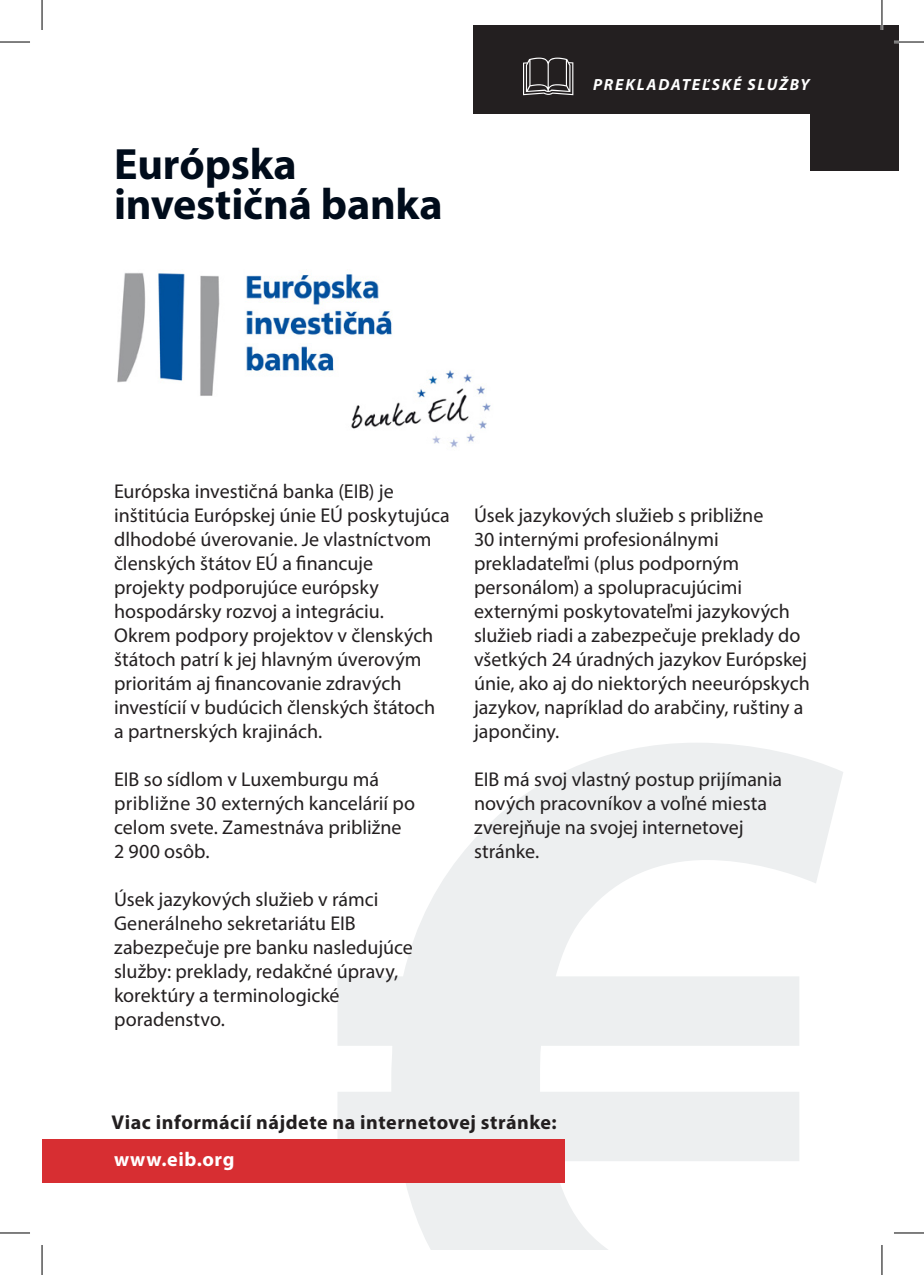
<style>
.page{position:relative;width:924px;height:1275px;background:#fff}
.page>*{position:absolute;margin:0;border:0;box-sizing:border-box;transform-origin:0 0}
.t1{font:700 44px/40px "Myriad Pro";letter-spacing:-.005em;color:#000c1b}
.t2{font:20px/24px "Myriad Pro";color:#231f20}
.t3{font:700 20px "Myriad Pro";letter-spacing:.025em;color:#231f20}
.t4{font:700 20px "Myriad Pro";letter-spacing:.03em;color:#fff}
.t5{font:italic 700 16.2px "Myriad Pro";letter-spacing:.105em;color:#fff}
</style>
<div class="page">
<div style="left:473px;top:25px;width:425px;height:146px;background:#231f20"></div>
<div style="left:92px;top:115px;width:717px;height:138px;background:#fff"></div>
<svg style="left:337px;top:743px;width:506px;height:507px;fill:#edeff0"></svg>
<div style="left:43px;top:1139px;width:521px;height:43px;background:#d72e32"></div>
<svg style="left:523px;top:58px;width:50px;height:37px"></svg>
<img style="left:117px;top:273px;width:374px;height:175px">
<hr style="left:893px;top:41px;width:30px;height:2px;background:#fff">
<hr style="left:880px;top:0;width:2px;height:30px;background:#fff">
<hr style="left:0;top:42px;width:30px;height:1px;background:#000">
<hr style="left:893px;top:42px;width:30px;height:1px;background:#000">
<hr style="left:0;top:1232px;width:30px;height:1px;background:#000">
<hr style="left:893px;top:1232px;width:30px;height:1px;background:#000">
<hr style="left:42px;top:0;width:1px;height:30px;background:#000">
<hr style="left:42px;top:1245px;width:1px;height:30px;background:#000">
<hr style="left:881px;top:0;width:1px;height:30px;background:#000">
<hr style="left:881px;top:1245px;width:1px;height:30px;background:#000">
<h1 class="t1" style="left:114px;top:143px;width:330px">Európska investičná banka</h1>
<p class="t5" style="left:593px;top:74px;width:218px">PREKLADATEĽSKÉ SLUŽBY</p>
<p class="t2" style="left:114px;top:479px;width:337px">Európska investičná banka (EIB) je inštitúcia Európskej únie EÚ poskytujúca dlhodobé úverovanie. Je vlastníctvom členských štátov EÚ a financuje<br>projekty podporujúce európsky hospodársky rozvoj a integráciu.<br>Okrem podpory projektov v členských štátoch patrí k jej hlavným úverovým prioritám aj financovanie zdravých investícií v budúcich členských štátoch<br>a partnerských krajinách.</p>
<p class="t2" style="left:114px;top:767px;width:302px">EIB so sídlom v Luxemburgu má približne 30 externých kancelárií po celom svete. Zamestnáva približne<br>2 900 osôb.</p>
<p class="t2" style="left:114px;top:887px;width:300px">Úsek jazykových služieb v rámci<br>Generálneho sekretariátu EIB zabezpečuje pre banku nasledujúce služby: preklady, redakčné úpravy, korektúry a terminologické poradenstvo.</p>
<p class="t2" style="left:474px;top:503px;width:337px">Úsek jazykových služieb s približne<br>30 internými profesionálnymi prekladateľmi (plus podporným personálom) a spolupracujúcimi externými poskytovateľmi jazykových služieb riadi a zabezpečuje preklady do všetkých 24 úradných jazykov Európskej únie, ako aj do niektorých neeurópskych jazykov, napríklad do arabčiny, ruštiny a japončiny.</p>
<p class="t2" style="left:474px;top:767px;width:309px">EIB má svoj vlastný postup prijímania nových pracovníkov a voľné miesta zverejňuje na svojej internetovej stránke.</p>
<p class="t3" style="left:111px;top:1109px;width:446px">Viac informácií nájdete na internetovej stránke:</p>
<p class="t4" style="left:114px;top:1146px;width:122px">www.eib.org</p>
</div>
